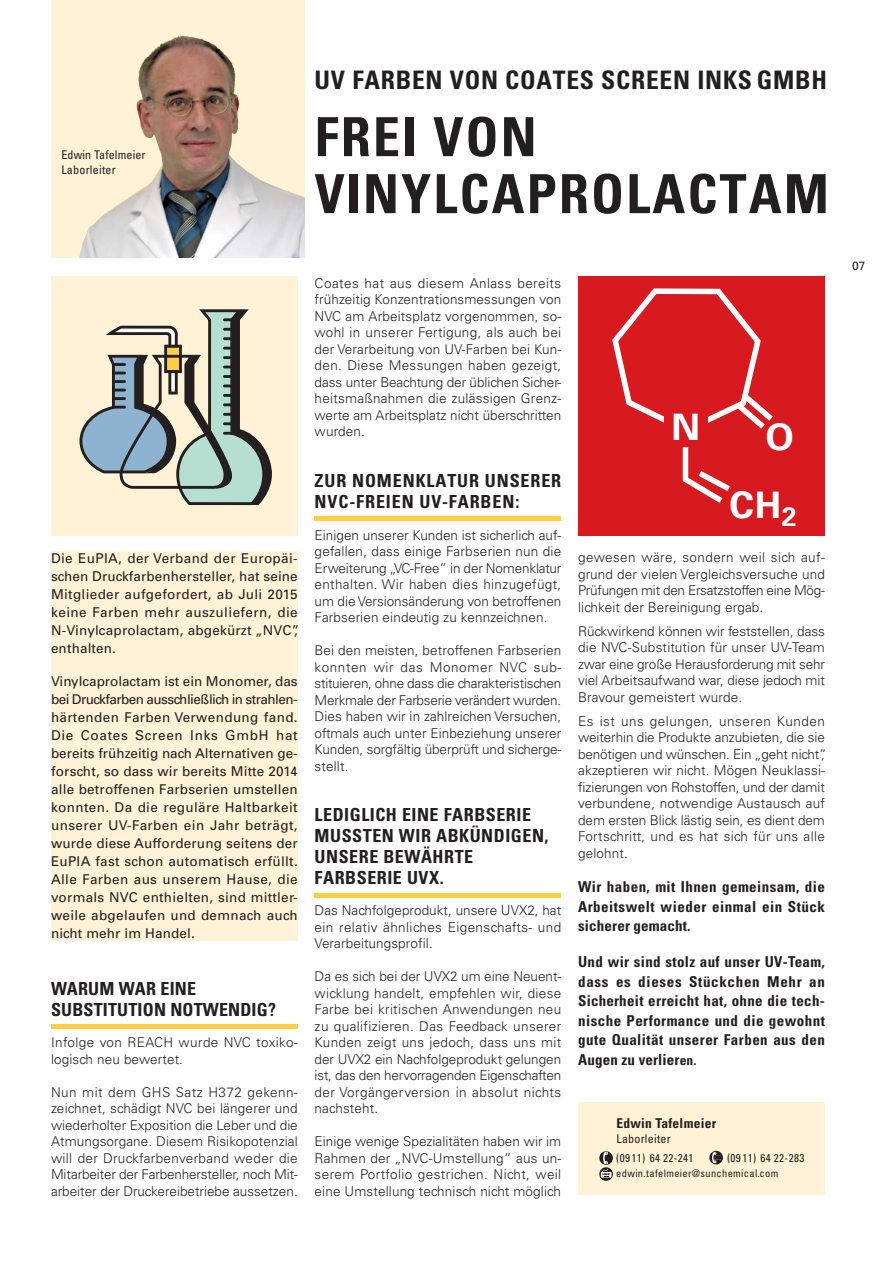
<style>
.page{position:relative;width:894px;height:1263px;background:#fff}
.page>*{position:absolute;margin:0;border:0;box-sizing:border-box;transform-origin:0 0}
.t1{font:700 condensed 54px/57px "Univers";letter-spacing:.04em;color:#231f20}
.t2{font:700 36.45px/68.2px "Univers";color:#fff;text-align:right}
.t3{font:700 condensed 25.5px "Univers";letter-spacing:.03em;color:#231f20}
.t4{font:700 condensed 18px/21px "Univers";letter-spacing:.03em;color:#231f20}
.t5{font:700 condensed 18px/21px "Univers";letter-spacing:.05em;color:#231f20}
.t6{font:700 condensed 18px/21px "Univers";letter-spacing:.01em;color:#231f20}
.t7{font:700 condensed 15px/19.5px "Univers";letter-spacing:.03em;color:#231f20;text-align:justify}
.t8{font:300 13.5px/16.5px "Univers";letter-spacing:.01em;color:#231f20;text-align:justify}
.t9{font:13.5px/18px "Univers";letter-spacing:.015em;color:#231f20;text-align:justify}
.t10{font:700 condensed 13.5px "Univers";letter-spacing:.02em;color:#231f20}
.t11{font:condensed 12px/15px "Univers";letter-spacing:.02em;color:#231f20}
.t12{font:12px "Univers";color:#231f20}
.t13{font:condensed 11.25px "Univers";letter-spacing:.03em;color:#231f20}
.t14{font:condensed 10.5px "Univers";letter-spacing:.03em;color:#231f20}
.s1{font-size:13.5px}
</style>
<div class="page">
<div style="left:51px;top:552px;width:247px;height:389px;background:#fff2d6"></div>
<div style="left:51px;top:1024px;width:247px;height:5px;background:#ffce43"></div>
<div style="left:51px;top:0;width:254px;height:257px;background:#fff2d6"></div>
<img style="left:79px;top:46px;width:226px;height:211px">
<div style="left:578px;top:1102px;width:247px;height:93px;background:#fff2d6"></div>
<svg style="left:709px;top:1151px;width:14px;height:13px"></svg>
<svg style="left:712px;top:1152px;width:9px;height:11px"></svg>
<svg style="left:599px;top:1151px;width:14px;height:14px"></svg>
<svg style="left:599px;top:1167px;width:14px;height:14px"></svg>
<svg style="left:601px;top:1152px;width:10px;height:25px"></svg>
<div style="left:578px;top:276px;width:247px;height:260px;background:#d71920"></div>
<svg style="left:612px;top:288px;width:161px;height:215px"></svg>
<hr style="left:315px;top:517px;width:246px;height:4px;background:#ffce43">
<hr style="left:315px;top:893px;width:246px;height:4px;background:#ffce43">
<div style="left:51px;top:276px;width:247px;height:260px;background:#fff2d6"></div>
<svg style="left:79px;top:309px;width:193px;height:197px"></svg>
<p class="t11" style="left:61px;top:148px;width:86px">Edwin Tafelmeier<br>Laborleiter</p>
<h3 class="t3" style="left:315px;top:70px;width:514px">UV FARBEN VON COATES SCREEN INKS GMBH</h3>
<h1 class="t1" style="left:315px;top:114px;width:516px">FREI VON<br>VINYLCAPROLACTAM</h1>
<p class="t9" style="left:51px;top:550px;width:250px">Die EuPIA, der Verband der Europäi&shy;schen Druckfarbenhersteller, hat seine Mitglieder aufgefordert, ab Juli 2015 keine Farben mehr auszuliefern, die N-Vinylcaprolactam, abgekürzt „NVC”, enthalten.</p>
<p class="t9" style="left:51px;top:673px;width:248px">Vinylcaprolactam ist ein Monomer, das bei Druckfarben ausschließlich in strahlen&shy;härtenden Farben Verwendung fand.<br>Die Coates Screen Inks GmbH hat bereits frühzeitig nach Alternativen ge&shy;forscht, so dass wir bereits Mitte 2014 alle betroffenen Farbserien umstellen konnten. Da die reguläre Haltbarkeit unserer UV-Farben ein Jahr beträgt, wurde diese Aufforderung seitens der EuPIA fast schon automatisch erfüllt.<br>Alle Farben aus unserem Hause, die vormals NVC enthielten, sind mittler&shy;weile abgelaufen und demnach auch nicht mehr im Handel.</p>
<h3 class="t6" style="left:51px;top:980px;width:226px">WARUM WAR EINE<br>SUBSTITUTION NOTWENDIG?</h3>
<p class="t8" style="left:51px;top:1035px;width:248px">Infolge von REACH wurde NVC toxiko&shy;logisch neu bewertet.</p>
<p class="t8" style="left:51px;top:1085px;width:248px">Nun mit dem GHS Satz H372 gekenn&shy;zeichnet, schädigt NVC bei längerer und wiederholter Exposition die Leber und die Atmungsorgane. Diesem Risikopotenzial will der Druckfarbenverband weder die Mitarbeiter der Farbenhersteller, noch Mit&shy;arbeiter der Druckereibetriebe aussetzen.</p>
<p class="t8" style="left:315px;top:276px;width:248px">Coates hat aus diesem Anlass bereits frühzeitig Konzentrationsmessungen von NVC am Arbeitsplatz vorgenommen, so&shy;wohl in unserer Fertigung, als auch bei der Verarbeitung von UV-Farben bei Kun&shy;den. Diese Messungen haben gezeigt, dass unter Beachtung der üblichen Sicher&shy;heitsmaßnahmen die zulässigen Grenz&shy;werte am Arbeitsplatz nicht überschritten wurden.</p>
<h3 class="t5" style="left:315px;top:472px;width:248px">ZUR NOMENKLATUR UNSERER<br>NVC-FREIEN UV-FARBEN:</h3>
<p class="t8" style="left:315px;top:528px;width:248px">Einigen unserer Kunden ist sicherlich auf&shy;gefallen, dass einige Farbserien nun die Erweiterung „VC-Free” in der Nomenklatur enthalten. Wir haben dies hinzugefügt, um die Versionsänderung von betroffenen Farbserien eindeutig zu kennzeichnen.</p>
<p class="t8" style="left:315px;top:643px;width:248px">Bei den meisten, betroffenen Farbserien konnten wir das Monomer NVC sub&shy;stituieren, ohne dass die charakteristischen Merkmale der Farbserie verändert wurden.<br>Dies haben wir in zahlreichen Versuchen, oftmals auch unter Einbeziehung unserer Kunden, sorgfältig überprüft und sicherge&shy;stellt.</p>
<h3 class="t4" style="left:315px;top:806px;width:235px">LEDIGLICH EINE FARBSERIE<br>MUSSTEN WIR ABKÜNDIGEN,<br>UNSERE BEWÄHRTE<br>FARBSERIE UVX.</h3>
<p class="t8" style="left:315px;top:903px;width:248px">Das Nachfolgeprodukt, unsere UVX2, hat ein relativ ähnliches Eigenschafts- und Verarbeitungsprofil.</p>
<p class="t8" style="left:315px;top:969px;width:248px">Da es sich bei der UVX2 um eine Neuent&shy;wicklung handelt, empfehlen wir, diese Farbe bei kritischen Anwendungen neu zu qualifizieren. Das Feedback unserer Kunden zeigt uns jedoch, dass uns mit der UVX2 ein Nachfolgeprodukt gelungen ist, das den hervorragenden Eigenschaften der Vorgängerversion in absolut nichts nachsteht.</p>
<p class="t8" style="left:315px;top:1134px;width:248px">Einige wenige Spezialitäten haben wir im Rahmen der „NVC-Umstellung” aus un&shy;serem Portfolio gestrichen. Nicht, weil eine Umstellung technisch nicht möglich</p>
<h2 class="t2" style="left:671px;top:396px;width:30px">N</h2>
<h2 class="t2" style="left:730px;top:406px;width:69px">O<br>CH<sub>2</sub></h2>
<p class="t8" style="left:578px;top:550px;width:248px">gewesen wäre, sondern weil sich auf&shy;grund der vielen Vergleichsversuche und Prüfungen mit den Ersatzstoffen eine Mög&shy;lichkeit der Bereinigung ergab.</p>
<p class="t8" style="left:578px;top:624px;width:248px">Rückwirkend können wir feststellen, dass die NVC-Substitution für unser UV-Team zwar eine große Herausforderung mit sehr viel Arbeitsaufwand war, diese jedoch mit Bravour gemeistert wurde.</p>
<p class="t8" style="left:578px;top:714px;width:250px;text-align:left">Es ist uns gelungen, unseren Kunden weiterhin die Produkte anzubieten, die sie benötigen und wünschen. Ein „geht nicht”, akzeptieren wir nicht. Mögen Neuklassi&shy;fizierungen von Rohstoffen, und der damit verbundene, notwendige Austausch auf dem ersten Blick lästig sein, es dient dem Fortschritt, und es hat sich für uns alle gelohnt.</p>
<p class="t7" style="left:578px;top:879px;width:248px">Wir haben, mit Ihnen gemeinsam, die Arbeitswelt wieder einmal ein Stück sicherer gemacht.</p>
<p class="t7" style="left:578px;top:954px;width:248px">Und wir sind stolz auf unser UV-Team, dass es dieses Stückchen Mehr an Sicherheit erreicht hat, ohne die tech&shy;nische Performance und die gewohnt gute Qualität unserer Farben aus den Augen zu verlier<span class="s1">en.</span></p>
<p class="t10" style="left:616px;top:1118px;width:101px">Edwin Tafelmeier</p>
<p class="t11" style="left:616px;top:1132px;width:56px">Laborleiter</p>
<p class="t13" style="left:616px;top:1153px;width:79px">(0911) 64 22-241</p>
<p class="t13" style="left:727px;top:1153px;width:79px">(0911) 64 22-283</p>
<p class="t14" style="left:616px;top:1169px;width:163px">edwin.tafelmeier@sunchemical.com</p>
<p class="t12" style="left:852px;top:262px;width:15px">07</p>
</div>
